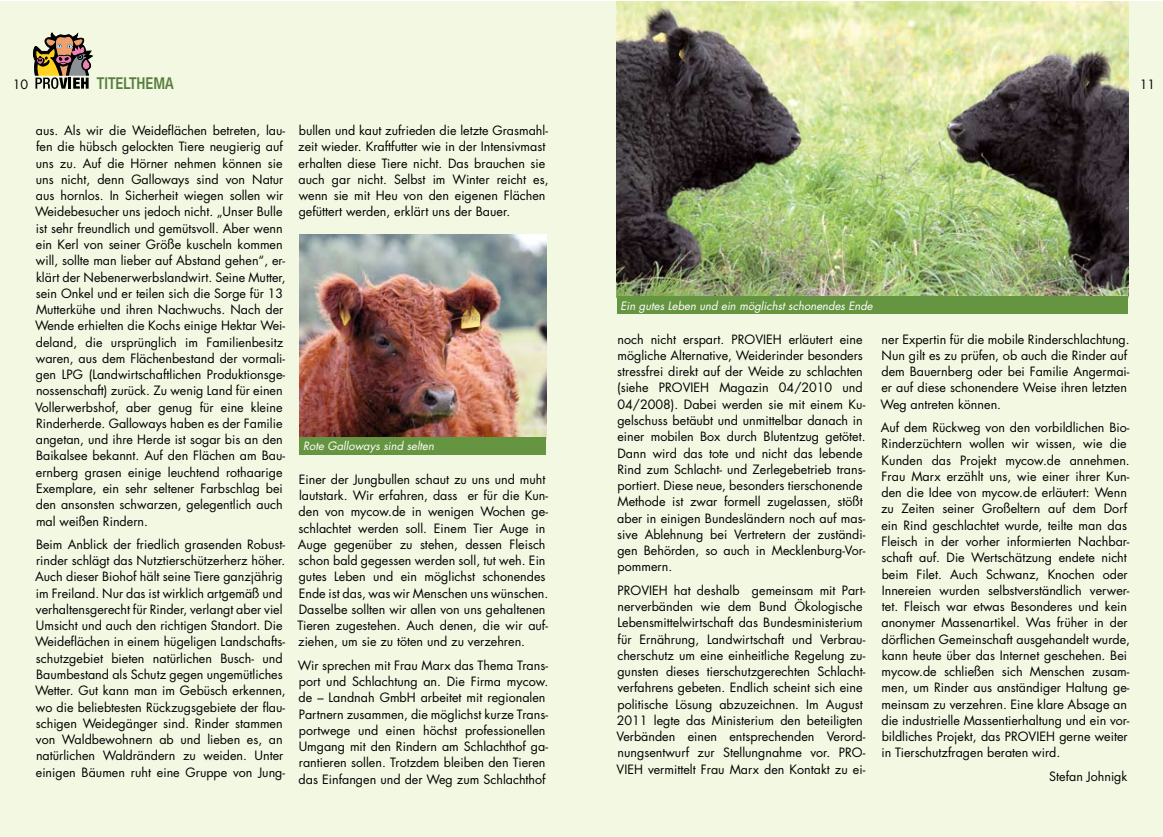
<style>
.page{position:relative;width:1163px;height:837px;background:#fff}
.page>*{position:absolute;margin:0;border:0;box-sizing:border-box;transform-origin:0 0}
.t1{font:500 condensed 16.25px "Helvetica Neue";color:#587e3d}
.t2{font:12.5px/16.2px "Futura Std";color:#000}
.t3{font:italic 11.25px "Futura Std";color:#fff}
</style>
<div class="page">
<div style="left:0;top:1px;width:1161px;height:835px;background:#f2f8e2"></div>
<svg style="left:33px;top:32px;width:60px;height:57px"></svg>
<img style="left:617px;top:1px;width:510px;height:295px">
<img style="left:299px;top:235px;width:247px;height:201px">
<div style="left:617px;top:296px;width:510px;height:18px;background:#659540"></div>
<div style="left:299px;top:436px;width:247px;height:18px;background:#659540"></div>
<p class="t2" style="left:13px;top:76px;width:17px">10</p>
<h1 class="t1" style="left:97px;top:77px;width:78px">TITELTHEMA</h1>
<p class="t2" style="left:1139px;top:76px;width:17px">11</p>
<p class="t2" style="left:35px;top:122px;width:252px">aus. Als wir die Weideflächen betreten, lau&shy;fen die hübsch gelockten Tiere neugierig auf uns zu. Auf die Hörner nehmen können sie uns nicht, denn Galloways sind von Natur aus hornlos. In Sicherheit wiegen sollen wir Weidebesucher uns jedoch nicht. „Unser Bulle ist sehr freundlich und gemütsvoll. Aber wenn ein Kerl von seiner Größe kuscheln kommen will, sollte man lieber auf Abstand gehen“, er&shy;klärt der Nebenerwerbslandwirt. Seine Mutter, sein Onkel und er teilen sich die Sorge für 13<br>Mutterkühe und ihren Nachwuchs. Nach der Wende erhielten die Kochs einige Hektar Wei&shy;deland, die ursprünglich im Familienbesitz waren, aus dem Flächenbestand der vormali&shy;gen LPG (Landwirtschaftlichen Produktionsge&shy;nossenschaft) zurück. Zu wenig Land für einen Vollerwerbshof, aber genug für eine kleine Rinderherde. Galloways haben es der Familie angetan, und ihre Herde ist sogar bis an den Baikalsee bekannt. Auf den Flächen am Bau&shy;ernberg grasen einige leuchtend rothaarige Exemplare, ein sehr seltener Farbschlag bei den ansonsten schwarzen, gelegentlich auch mal weißen Rindern.</p>
<p class="t2" style="left:35px;top:536px;width:252px">Beim Anblick der friedlich grasenden Robust&shy;rinder schlägt das Nutztierschützerherz höher.<br>Auch dieser Biohof hält seine Tiere ganzjährig im Freiland. Nur das ist wirklich artgemäß und verhaltensgerecht für Rinder, verlangt aber viel Umsicht und auch den richtigen Standort. Die Weideflächen in einem hügeligen Landschafts&shy;schutzgebiet bieten natürlichen Busch- und Baumbestand als Schutz gegen ungemütliches Wetter. Gut kann man im Gebüsch erkennen, wo die beliebtesten Rückzugsgebiete der flau&shy;schigen Weidegänger sind. Rinder stammen von Waldbewohnern ab und lieben es, an natürlichen Waldrändern zu weiden. Unter einigen Bäumen ruht eine Gruppe von Jung-</p>
<p class="t2" style="left:298px;top:122px;width:252px">bullen und kaut zufrieden die letzte Grasmahl&shy;zeit wieder. Kraftfutter wie in der Intensivmast erhalten diese Tiere nicht. Das brauchen sie auch gar nicht. Selbst im Winter reicht es, wenn sie mit Heu von den eigenen Flächen gefüttert werden, erklärt uns der Bauer.</p>
<p class="t3" style="left:620px;top:298px;width:254px">Ein gutes Leben und ein möglichst schonendes Ende</p>
<p class="t2" style="left:880px;top:331px;width:250px">ner Expertin für die mobile Rinderschlachtung.<br>Nun gilt es zu prüfen, ob auch die Rinder auf dem Bauernberg oder bei Familie Angermai&shy;er auf diese schonendere Weise ihren letzten Weg antreten können.</p>
<p class="t2" style="left:880px;top:419px;width:251px">Auf dem Rückweg von den vorbildlichen Bio-Rinderzüchtern wollen wir wissen, wie die Kunden das Projekt mycow.de annehmen.<br>Frau Marx erzählt uns, wie einer ihrer Kun&shy;den die Idee von mycow.de erläutert: Wenn zu Zeiten seiner Großeltern auf dem Dorf ein Rind geschlachtet wurde, teilte man das Fleisch in der vorher informierten Nachbar&shy;schaft auf. Die Wertschätzung endete nicht beim Filet. Auch Schwanz, Knochen oder Innereien wurden selbstverständlich verwer&shy;tet. Fleisch war etwas Besonderes und kein anonymer Massenartikel. Was früher in der dörflichen Gemeinschaft ausgehandelt wurde, kann heute über das Internet geschehen. Bei mycow.de schließen sich Menschen zusam&shy;men, um Rinder aus anständiger Haltung ge&shy;meinsam zu verzehren. Eine klare Absage an die industrielle Massentierhaltung und ein vor&shy;bildliches Projekt, das PROVIEH gerne weiter in Tierschutzfragen beraten wird.</p>
<p class="t2" style="left:1049px;top:767px;width:80px">Stefan Johnigk</p>
<p class="t2" style="left:617px;top:331px;width:250px">noch nicht erspart. PROVIEH erläutert eine mögliche Alternative, Weiderinder besonders stressfrei direkt auf der Weide zu schlachten (siehe PROVIEH Magazin 04/2010 und 04/2008). Dabei werden sie mit einem Ku&shy;gelschuss betäubt und unmittelbar danach in einer mobilen Box durch Blutentzug getötet.<br>Dann wird das tote und nicht das lebende Rind zum Schlacht- und Zerlegebetrieb trans&shy;portiert. Diese neue, besonders tierschonende Methode ist zwar formell zugelassen, stößt aber in einigen Bundesländern noch auf mas&shy;sive Ablehnung bei Vertretern der zuständi&shy;gen Behörden, so auch in Mecklenburg-Vor&shy;pommern.</p>
<p class="t2" style="left:616px;top:582px;width:250px">PROVIEH hat deshalb gemeinsam mit Part&shy;nerverbänden wie dem Bund Ökologische Lebensmittelwirtschaft das Bundesministerium für Ernährung, Landwirtschaft und Verbrau&shy;cherschutz um eine einheitliche Regelung zu&shy;gunsten dieses tierschutzgerechten Schlacht&shy;verfahrens gebeten. Endlich scheint sich eine politische Lösung abzuzeichnen. Im August 2011 legte das Ministerium den beteiligten Verbänden einen entsprechenden Verord&shy;nungsentwurf zur Stellungnahme vor. PRO-VIEH vermittelt Frau Marx den Kontakt zu ei-</p>
<p class="t3" style="left:303px;top:438px;width:132px">Rote Galloways sind selten</p>
<p class="t2" style="left:297px;top:471px;width:252px">Einer der Jungbullen schaut zu uns und muht lautstark. Wir erfahren, dass er für die Kun&shy;den von mycow.de in wenigen Wochen ge&shy;schlachtet werden soll. Einem Tier Auge in Auge gegenüber zu stehen, dessen Fleisch schon bald gegessen werden soll, tut weh. Ein gutes Leben und ein möglichst schonendes Ende ist das, was wir Menschen uns wünschen.<br>Dasselbe sollten wir allen von uns gehaltenen Tieren zugestehen. Auch denen, die wir auf&shy;ziehen, um sie zu töten und zu verzehren.</p>
<p class="t2" style="left:298px;top:657px;width:252px">Wir sprechen mit Frau Marx das Thema Trans&shy;port und Schlachtung an. Die Firma mycow. de – Landnah GmbH arbeitet mit regionalen Partnern zusammen, die möglichst kurze Trans&shy;portwege und einen höchst professionellen Umgang mit den Rindern am Schlachthof ga&shy;rantieren sollen. Trotzdem bleiben den Tieren das Einfangen und der Weg zum Schlachthof</p>
</div>
